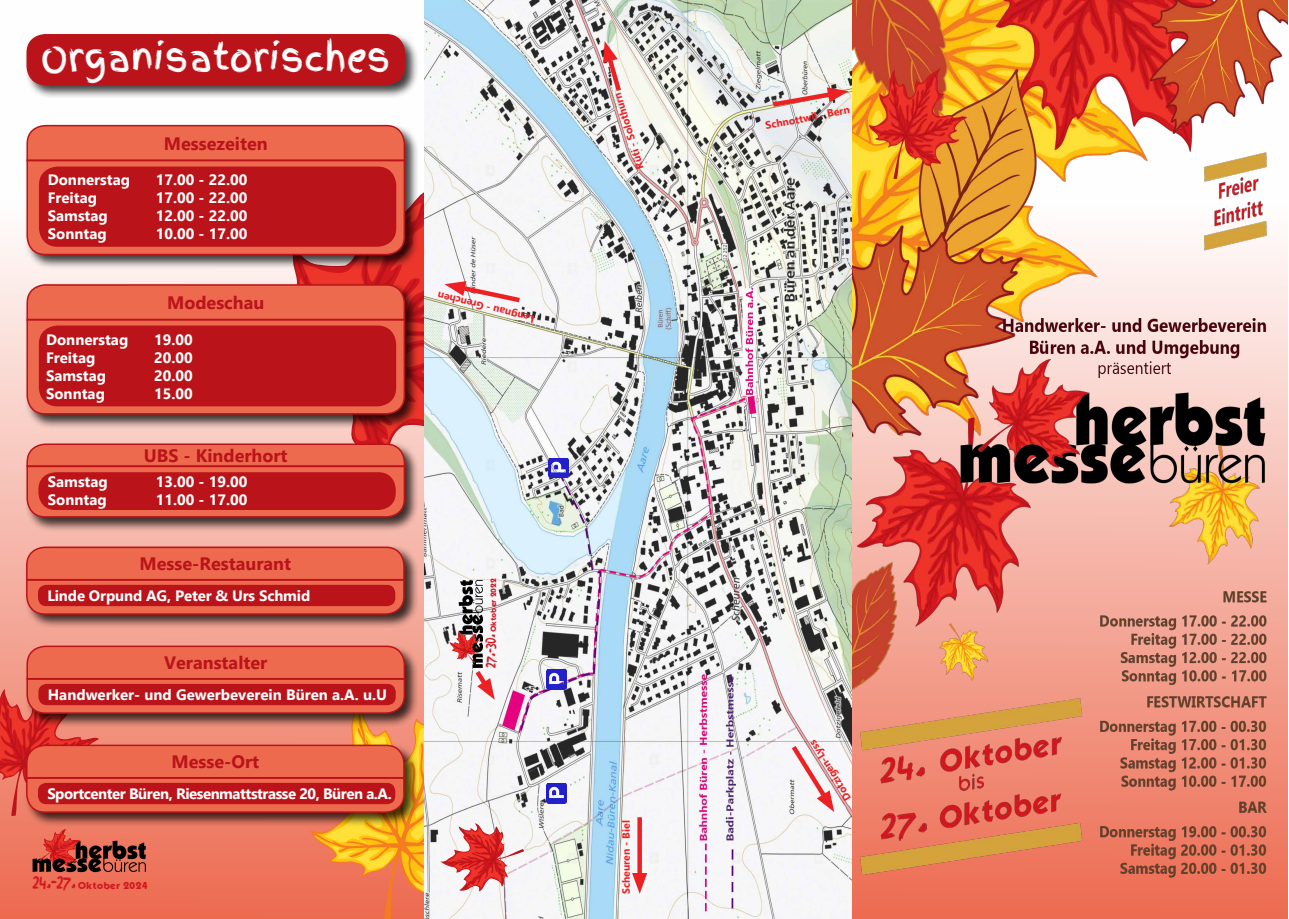
<style>
.page{position:relative;width:1289px;height:919px;background:#fff}
.page>*{position:absolute;margin:0;border:0;box-sizing:border-box;transform-origin:0 0}
.t1{font:36px "Finger Paint";color:#fff}
.t2{font:19.35px "Finger Paint";color:#d11820;scale:.8 1}
.t3{font:700 18px "Gadugi";color:#ba141a}
.t4{font:700 15px "Gadugi";color:#fff}
.t5{font:700 15px "Gadugi";letter-spacing:-.03em;color:#fff}
.t6{font:15px "Finger Paint";color:#d11820;scale:.8 1}
.t7{font:700 10.5px "Gadugi";color:#ed2124}
.t8{font:8.55px "Kabel";color:#d11820}
.t9{font:6.6px "Kabel";color:#d11820}
</style>
<div class="page">
<svg style="left:0;top:0;width:425px;height:918px"></svg>
<svg style="left:0;top:684px;width:99px;height:132px;background:#e14f46"></svg>
<svg style="left:310px;top:728px;width:115px;height:190px"></svg>
<div style="left:25px;top:32px;width:394px;height:68px;background:#000;opacity:.75"></div>
<div style="left:27px;top:35px;width:377px;height:49px;background:#ba141a;border-radius:18px"></div>
<div style="left:26px;top:34px;width:379px;height:51px;border:2px solid #ba141a;border-radius:18px"></div>
<img style="left:425px;top:0;width:862px;height:918px">
<img style="left:548px;top:458px;width:20px;height:20px">
<div style="left:637px;top:817px;width:5px;height:64px;background:#ed2124"></div>
<svg style="left:632px;top:872px;width:15px;height:21px"></svg>
<svg style="left:787px;top:740px;width:47px;height:72px"></svg>
<svg style="left:287px;top:184px;width:260px;height:275px"></svg>
<svg style="left:602px;top:41px;width:22px;height:55px"></svg>
<svg style="left:768px;top:87px;width:80px;height:23px"></svg>
<img style="left:546px;top:783px;width:20px;height:20px">
<img style="left:546px;top:669px;width:20px;height:20px">
<div style="left:25px;top:643px;width:394px;height:85px;background:#000;opacity:.75"></div>
<div style="left:27px;top:646px;width:377px;height:67px;background:#ed6a4f;border-radius:18px"></div>
<div style="left:26px;top:645px;width:379px;height:68px;border:2px solid #ba141a;border-radius:18px"></div>
<hr style="left:26px;top:678px;width:379px;height:1px;background:#ba141a">
<div style="left:39px;top:684px;width:356px;height:20px;background:#ba141a;border-radius:8px"></div>
<div style="left:38px;top:683px;width:358px;height:22px;border:2px solid #ba141a;border-radius:8px"></div>
<div style="left:24px;top:544px;width:395px;height:85px;background:#000;opacity:.75"></div>
<div style="left:27px;top:547px;width:377px;height:67px;background:#ed6a4f;border-radius:18px"></div>
<div style="left:26px;top:546px;width:378px;height:68px;border:2px solid #ba141a;border-radius:18px"></div>
<hr style="left:26px;top:579px;width:378px;height:2px;background:#ba141a">
<div style="left:39px;top:585px;width:355px;height:20px;background:#ba141a;border-radius:8px"></div>
<div style="left:38px;top:584px;width:357px;height:22px;border:2px solid #ba141a;border-radius:8px"></div>
<div style="left:24px;top:742px;width:395px;height:85px;background:#000;opacity:.75"></div>
<div style="left:27px;top:745px;width:377px;height:67px;background:#ed6a4f;border-radius:18px"></div>
<div style="left:26px;top:744px;width:378px;height:68px;border:2px solid #ba141a;border-radius:18px"></div>
<hr style="left:26px;top:776px;width:378px;height:2px;background:#ba141a">
<div style="left:39px;top:783px;width:355px;height:20px;background:#ba141a;border-radius:8px"></div>
<div style="left:38px;top:782px;width:357px;height:22px;border:2px solid #ba141a;border-radius:8px"></div>
<svg style="left:33px;top:829px;width:113px;height:43px;background:#a4483b"></svg>
<svg style="left:313px;top:580px;width:228px;height:328px"></svg>
<div style="left:25px;top:123px;width:394px;height:147px;background:#000;opacity:.75"></div>
<div style="left:27px;top:126px;width:377px;height:128px;background:#ed6a4f;border-radius:18px"></div>
<div style="left:26px;top:125px;width:379px;height:130px;border:2px solid #ba141a;border-radius:18px"></div>
<hr style="left:26px;top:159px;width:379px;height:2px;background:#ba141a">
<div style="left:40px;top:167px;width:355px;height:79px;background:#ba141a;border-radius:18px"></div>
<div style="left:39px;top:166px;width:357px;height:81px;border:2px solid #ba141a;border-radius:18px"></div>
<div style="left:25px;top:282px;width:394px;height:147px;background:#000;opacity:.75"></div>
<div style="left:27px;top:285px;width:377px;height:129px;background:#ed6a4f;border-radius:18px"></div>
<div style="left:26px;top:284px;width:379px;height:130px;border:2px solid #ba141a;border-radius:18px"></div>
<hr style="left:26px;top:319px;width:379px;height:1px;background:#ba141a">
<div style="left:40px;top:326px;width:355px;height:79px;background:#ba141a;border-radius:18px"></div>
<div style="left:39px;top:325px;width:357px;height:81px;border:2px solid #ba141a;border-radius:18px"></div>
<div style="left:25px;top:441px;width:394px;height:91px;background:#000;opacity:.75"></div>
<div style="left:27px;top:444px;width:377px;height:73px;background:#ed6a4f;border-radius:18px"></div>
<div style="left:26px;top:443px;width:379px;height:74px;border:2px solid #ba141a;border-radius:18px"></div>
<hr style="left:26px;top:465px;width:379px;height:2px;background:#ba141a">
<div style="left:39px;top:473px;width:356px;height:36px;background:#ba141a;border-radius:16px"></div>
<div style="left:38px;top:472px;width:358px;height:38px;border:2px solid #ba141a;border-radius:16px"></div>
<h1 class="t1" style="left:41px;top:31px;width:350px">Organisatorisches</h1>
<p class="t3" style="left:164px;top:133px;width:105px">Messezeiten</p>
<p class="t4" style="left:48px;top:170px;width:84px">Donnerstag</p>
<p class="t4" style="left:156px;top:170px;width:93px">17.00 - 22.00</p>
<p class="t4" style="left:48px;top:188px;width:51px">Freitag</p>
<p class="t4" style="left:156px;top:188px;width:93px">17.00 - 22.00</p>
<p class="t4" style="left:48px;top:206px;width:62px">Samstag</p>
<p class="t4" style="left:156px;top:206px;width:93px">12.00 - 22.00</p>
<p class="t4" style="left:48px;top:224px;width:60px">Sonntag</p>
<p class="t4" style="left:156px;top:224px;width:93px">10.00 - 17.00</p>
<p class="t3" style="left:167px;top:292px;width:99px">Modeschau</p>
<p class="t4" style="left:46px;top:331px;width:84px">Donnerstag</p>
<p class="t4" style="left:154px;top:331px;width:40px">19.00</p>
<p class="t4" style="left:46px;top:349px;width:51px">Freitag</p>
<p class="t4" style="left:154px;top:349px;width:40px">20.00</p>
<p class="t4" style="left:46px;top:367px;width:62px">Samstag</p>
<p class="t4" style="left:154px;top:367px;width:40px">20.00</p>
<p class="t4" style="left:46px;top:385px;width:60px">Sonntag</p>
<p class="t4" style="left:154px;top:385px;width:40px">15.00</p>
<p class="t3" style="left:144px;top:445px;width:145px">UBS - Kinderhort</p>
<p class="t4" style="left:48px;top:473px;width:62px">Samstag</p>
<p class="t4" style="left:156px;top:473px;width:93px">13.00 - 19.00</p>
<p class="t4" style="left:48px;top:491px;width:60px">Sonntag</p>
<p class="t4" style="left:156px;top:491px;width:93px">11.00 - 17.00</p>
<p class="t3" style="left:139px;top:552px;width:153px">Messe-Restaurant</p>
<p class="t4" style="left:47px;top:586px;width:264px">Linde Orpund AG, Peter &amp; Urs Schmid</p>
<p class="t3" style="left:164px;top:651px;width:105px">Veranstalter</p>
<p class="t4" style="left:48px;top:685px;width:341px">Handwerker- und Gewerbeverein Büren a.A. u.U</p>
<p class="t3" style="left:171px;top:750px;width:89px">Messe-Ort</p>
<p class="t5" style="left:47px;top:784px;width:346px">Sportcenter Büren, Riesenmattstrasse 20, Büren a.A.</p>
<p class="t2" style="left:33px;top:866px;width:56px">24.-27.</p>
<p class="t8" style="left:78px;top:880px;width:72px">Oktober 2024</p>
<p class="t7" style="left:532px;top:325px;width:101px;rotate:-166deg">Lengnau - Grenchen</p>
<p class="t9" style="left:489px;top:632px;width:56px;rotate:-90deg">Oktober 2022</p>
<p class="t6" style="left:478px;top:667px;width:45px;rotate:-90deg">27.-30.</p>
<p class="t7" style="left:634px;top:171px;width:81px;rotate:-107deg">Rüti - Solothurn</p>
<p class="t7" style="left:619px;top:894px;width:75px;rotate:-90deg">Scheuren - Biel</p>
<p class="t7" style="left:764px;top:119px;width:87px;rotate:-11deg">Schnottwil - Bern</p>
<p class="t7" style="left:843px;top:803px;width:71px;rotate:-122deg">Dotzigen-Lyss</p>
</div>
